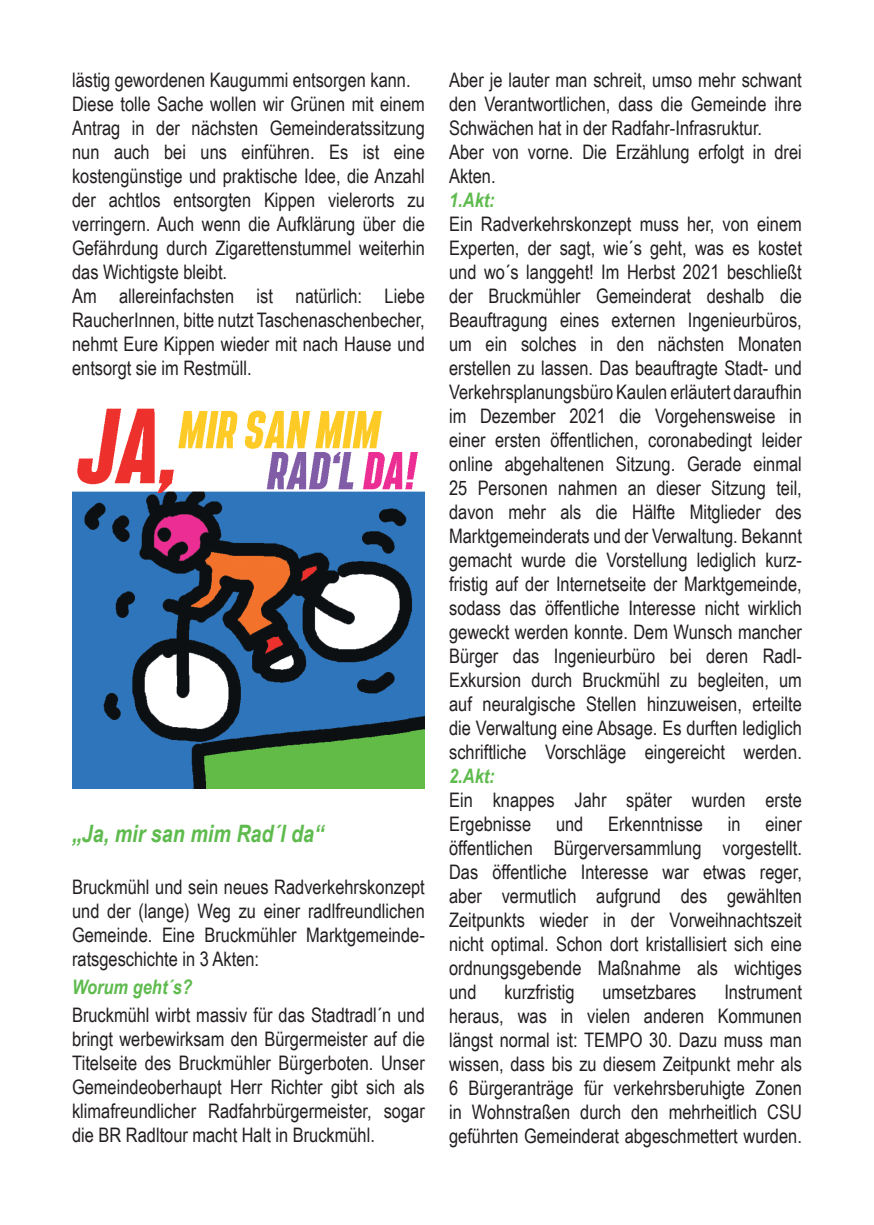
<style>
.page{position:relative;width:874px;height:1225px;background:#fff}
.page>*{position:absolute;margin:0;border:0;box-sizing:border-box;transform-origin:0 0}
.t1{font:italic 700 24px "Arial Narrow";color:#5fbb4e}
.t2{font:20px/24px "Arial Narrow";color:#231f20;text-align:justify}
.t3{font:italic 700 20px "Arial Narrow";color:#5fbb4e}
</style>
<div class="page">
<img style="left:72px;top:408px;width:352px;height:380px">
<p class="t2" style="left:72px;top:67px;width:354px;text-align:left">lästig gewordenen Kaugummi entsorgen kann.<br>Diese tolle Sache wollen wir Grünen mit einem Antrag in der nächsten Gemeinderatssitzung nun auch bei uns einführen. Es ist eine kostengünstige und praktische Idee, die Anzahl der achtlos entsorgten Kippen vielerorts zu verringern. Auch wenn die Aufklärung über die Gefährdung durch Zigarettenstummel weiterhin das Wichtigste bleibt.<br>Am allereinfachsten ist natürlich: Liebe RaucherInnen, bitte nutzt Taschenaschenbecher, nehmt Eure Kippen wieder mit nach Hause und entsorgt sie im Restmüll.</p>
<p class="t1" style="left:72px;top:815px;width:253px">„Ja, mir san mim Rad´l da“</p>
<p class="t2" style="left:72px;top:874px;width:354px">Bruckmühl und sein neues Radverkehrskonzept und der (lange) Weg zu einer radlfreundlichen Gemeinde. Eine Bruckmühler Marktgemeinde&shy;ratsgeschichte in 3 Akten:</p>
<p class="t3" style="left:72px;top:972px;width:121px">Worum geht´s?</p>
<p class="t2" style="left:72px;top:1002px;width:354px">Bruckmühl wirbt massiv für das Stadtradl´n und bringt werbewirksam den Bürgermeister auf die Titelseite des Bruckmühler Bürgerboten. Unser Gemeindeoberhaupt Herr Richter gibt sich als klimafreundlicher Radfahrbürgermeister, sogar die BR Radltour macht Halt in Bruckmühl.</p>
<p class="t2" style="left:449px;top:67px;width:354px;text-align:left">Aber je lauter man schreit, umso mehr schwant den Verantwortlichen, dass die Gemeinde ihre Schwächen hat in der Radfahr-Infrasruktur.<br>Aber von vorne. Die Erzählung erfolgt in drei Akten.</p>
<p class="t3" style="left:449px;top:184px;width:47px">1.Akt:</p>
<p class="t2" style="left:449px;top:211px;width:354px">Ein Radverkehrskonzept muss her, von einem Experten, der sagt, wie´s geht, was es kostet und wo´s langgeht! Im Herbst 2021 beschließt der Bruckmühler Gemeinderat deshalb die Beauftragung eines externen Ingenieurbüros, um ein solches in den nächsten Monaten erstellen zu lassen. Das beauftragte Stadt- und Verkehrsplanungsbüro Kaulen erläutert daraufhin im Dezember 2021 die Vorgehensweise in einer ersten öffentlichen, coronabedingt leider online abgehaltenen Sitzung. Gerade einmal 25 Personen nahmen an dieser Sitzung teil, davon mehr als die Hälfte Mitglieder des Marktgemeinderats und der Verwaltung. Bekannt gemacht wurde die Vorstellung lediglich kurz&shy;fristig auf der Internetseite der Marktgemeinde, sodass das öffentliche Interesse nicht wirklich geweckt werden konnte. Dem Wunsch mancher Bürger das Ingenieurbüro bei deren Radl-Exkursion durch Bruckmühl zu begleiten, um auf neuralgische Stellen hinzuweisen, erteilte die Verwaltung eine Absage. Es durften lediglich schriftliche Vorschläge eingereicht werden.</p>
<p class="t3" style="left:449px;top:760px;width:47px">2.Akt:</p>
<p class="t2" style="left:449px;top:787px;width:354px">Ein knappes Jahr später wurden erste Ergebnisse und Erkenntnisse in einer öffentlichen Bürgerversammlung vorgestellt.<br>Das öffentliche Interesse war etwas reger, aber vermutlich aufgrund des gewählten Zeitpunkts wieder in der Vorweihnachtszeit nicht optimal. Schon dort kristallisiert sich eine ordnungsgebende Maßnahme als wichtiges und</p>
<p class="t2" style="left:504px;top:979px;width:72px">kurzfristig</p>
<p class="t2" style="left:602px;top:979px;width:95px">umsetzbares</p>
<p class="t2" style="left:449px;top:979px;width:354px;text-indent:275px">Instrument heraus, was in vielen anderen Kommunen längst normal ist: TEMPO 30. Dazu muss man wissen, dass bis zu diesem Zeitpunkt mehr als 6 Bürgeranträge für verkehrsberuhigte Zonen in Wohnstraßen durch den mehrheitlich CSU geführten Gemeinderat abgeschmettert wurden.</p>
</div>
